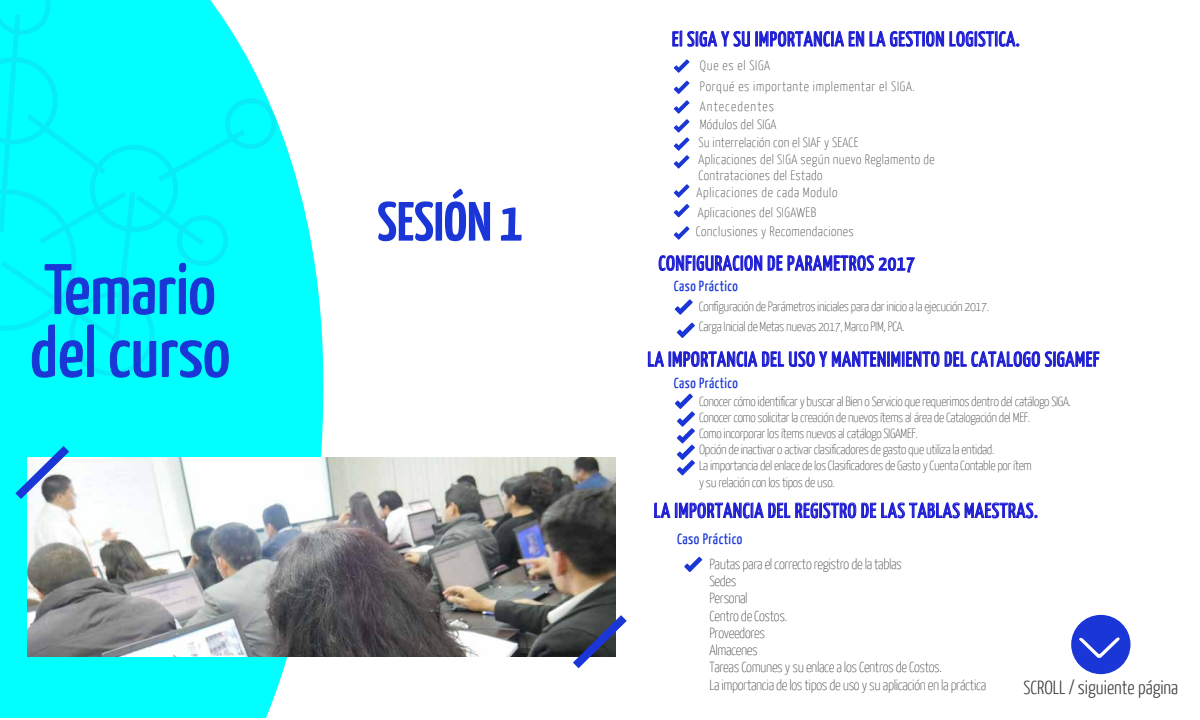
<style>
.page{position:relative;width:1200px;height:720px;background:#fff}
.page>*{position:absolute;margin:0;border:0;box-sizing:border-box;transform-origin:0 0}
.t1{font:70px/62.9px "Yanone Kaffeesatz";color:#1a36d6;scale:1.04 1}
.t2{font:700 55.3px "Yanone Kaffeesatz";color:#1a36d6;scale:1.04 1}
.t3{font:20.5px "Yanone Kaffeesatz";letter-spacing:.03em;color:#1c1cd3}
.t4{font:300 19.1px "Yanone Kaffeesatz";color:#3c3c3b}
.t5{font:15px "Yanone Kaffeesatz";letter-spacing:.03em;color:#1a36d6}
.t6{font:14.7px "Yanone Kaffeesatz";letter-spacing:.03em;color:#1a36d6}
.t7{font:100 14.6px/17.3px "Yanone Kaffeesatz";letter-spacing:-.025em;color:#3c3c3b}
.t8{font:100 13.5px/17.8px "Yanone Kaffeesatz";letter-spacing:.03em;color:#3c3c3b}
.t9{font:100 13.5px/21.3px "Yanone Kaffeesatz";letter-spacing:.05em;color:#3c3c3b}
.t10{font:100 13.3px/16.2px "Yanone Kaffeesatz";letter-spacing:-.025em;color:#3c3c3b}
</style>
<div class="page">
<svg style="left:0;top:118px;width:324px;height:600px;fill:#0ff"></svg>
<svg style="left:0;top:0;width:276px;height:378px"></svg>
<svg style="left:674px;top:59px;width:15px;height:14px"></svg>
<svg style="left:674px;top:184px;width:15px;height:14px"></svg>
<svg style="left:674px;top:204px;width:15px;height:13px"></svg>
<svg style="left:674px;top:81px;width:15px;height:13px"></svg>
<svg style="left:674px;top:100px;width:15px;height:69px"></svg>
<img style="left:28px;top:457px;width:588px;height:200px">
<svg style="left:7px;top:437px;width:71px;height:70px"></svg>
<svg style="left:564px;top:607px;width:63px;height:62px"></svg>
<div style="left:1071px;top:615px;width:60px;height:59px;background:#1a36d6;border-radius:50%"></div>
<svg style="left:1079px;top:637px;width:41px;height:21px"></svg>
<svg style="left:674px;top:226px;width:15px;height:14px"></svg>
<svg style="left:673px;top:31px;width:9px;height:15px"></svg>
<svg style="left:688px;top:30px;width:62px;height:17px"></svg>
<svg style="left:756px;top:30px;width:108px;height:17px"></svg>
<svg style="left:870px;top:31px;width:74px;height:16px"></svg>
<svg style="left:950px;top:31px;width:69px;height:16px"></svg>
<svg style="left:659px;top:255px;width:103px;height:16px"></svg>
<svg style="left:768px;top:256px;width:14px;height:15px"></svg>
<svg style="left:788px;top:254px;width:127px;height:18px"></svg>
<svg style="left:648px;top:299px;width:291px;height:68px"></svg>
<svg style="left:945px;top:350px;width:154px;height:17px"></svg>
<svg style="left:684px;top:557px;width:18px;height:15px"></svg>
<svg style="left:654px;top:394px;width:136px;height:125px"></svg>
<svg style="left:796px;top:503px;width:60px;height:15px"></svg>
<svg style="left:862px;top:501px;width:175px;height:18px"></svg>
<h1 class="t1" style="left:30px;top:256px;width:194px">Temario del curso</h1>
<h2 class="t2" style="left:377px;top:188px;width:141px">SESIÓN 1</h2>
<h3 class="t3" style="left:672px;top:26px;width:349px">El SIGA Y SU IMPORTANCIA EN LA GESTION LOGISTICA.</h3>
<p class="t9" style="left:700px;top:54px;width:217px">Que es el SIGA<br>Porqué es importante implementar el SIGA.</p>
<p class="t8" style="left:698px;top:97px;width:238px">Antecedentes<br>Módulos del SIGA<br>Su interrelación con el SIAF y SEACE<br>Aplicaciones del SIGA según nuevo Reglamento de</p>
<p class="t8" style="left:698px;top:166px;width:126px">Contrataciones del Estado</p>
<p class="t8" style="left:696px;top:182px;width:159px;line-height:19.4px">Aplicaciones de cada Modulo<br>Aplicaciones del SIGAWEB<br>Conclusiones y Recomendaciones</p>
<h3 class="t3" style="left:659px;top:251px;width:258px">CONFIGURACION DE PARAMETROS 2017</h3>
<p class="t6" style="left:674px;top:277px;width:66px">Caso Práctico</p>
<p class="t10" style="left:699px;top:296px;width:292px;line-height:19.9px">Configuración de Parámetros iniciales para dar inicio a la ejecución 2017.<br>Carga Inicial de Metas nuevas 2017, Marco PIM, PCA.</p>
<h3 class="t3" style="left:648px;top:347px;width:453px">LA IMPORTANCIA DEL USO Y MANTENIMIENTO DEL CATALOGO SIGAMEF</h3>
<p class="t6" style="left:674px;top:374px;width:66px">Caso Práctico</p>
<p class="t10" style="left:699px;top:393px;width:373px">Conocer cómo identificar y buscar al Bien o Servicio que requerimos dentro del catálogo SIGA.<br>Conocer como solicitar la creación de nuevos ítems al área de Catalogación del MEF.<br>Como incorporar los ítems nuevos al catálogo SIGAMEF.<br>Opción de inactivar o activar clasificadores de gasto que utiliza la entidad.<br>La importancia del enlace de los Clasificadores de Gasto y Cuenta Contable por ítem<br>y su relación con los tipos de uso.</p>
<h3 class="t3" style="left:654px;top:498px;width:385px">LA IMPORTANCIA DEL REGISTRO DE LAS TABLAS MAESTRAS.</h3>
<p class="t5" style="left:677px;top:529px;width:67px">Caso Práctico</p>
<p class="t7" style="left:709px;top:555px;width:278px">Pautas para el correcto registro de la tablas<br>Sedes<br>Personal<br>Centro de Costos.<br>Proveedores<br>Almacenes<br>Tareas Comunes y su enlace a los Centros de Costos.<br>La importancia de los tipos de uso y su aplicación en la práctica</p>
<h3 class="t4" style="left:1023px;top:675px;width:156px">SCROLL / siguiente página</h3>
</div>
